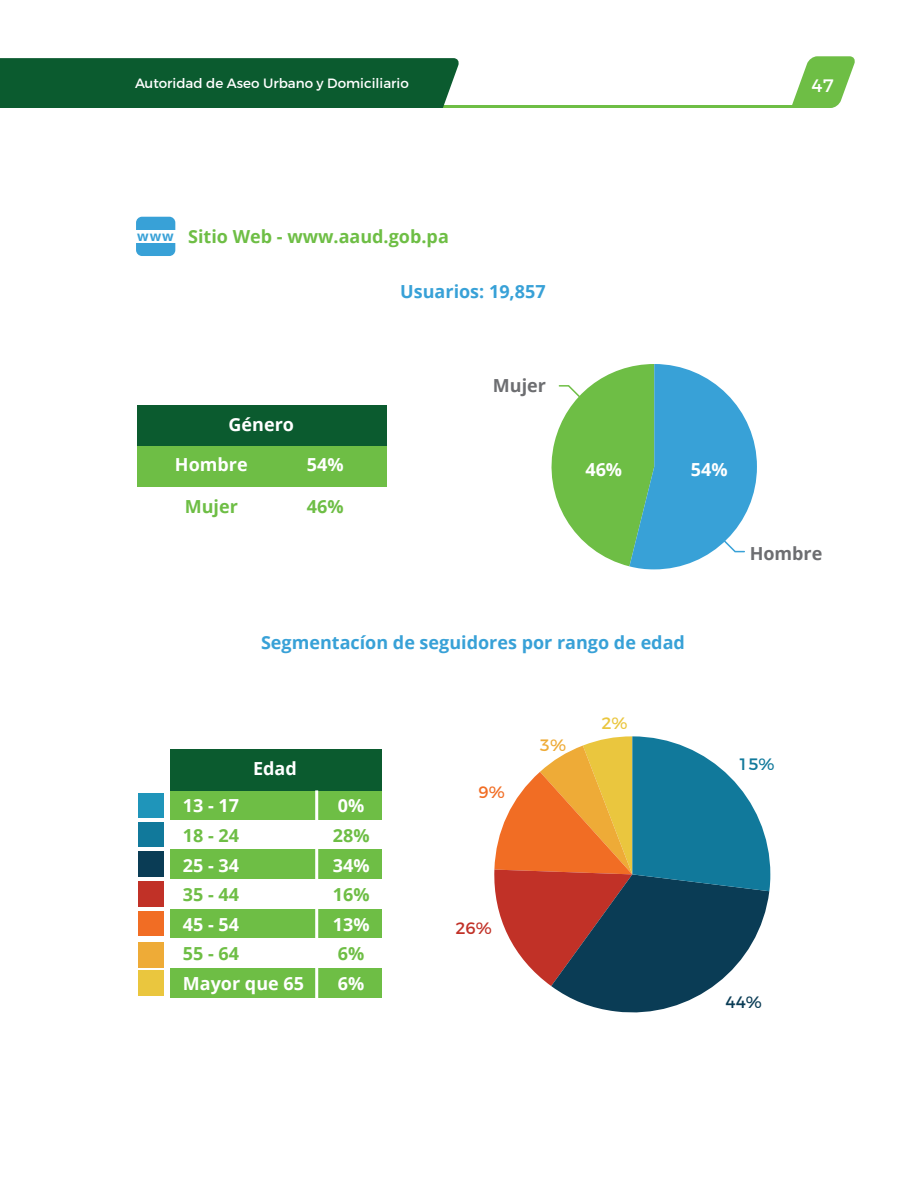
<style>
.page{position:relative;width:918px;height:1188px;background:#fff}
.page>*{position:absolute;margin:0;border:0;box-sizing:border-box;transform-origin:0 0}
.t1{font:700 18px "Open Sans";color:#fff}
.t2{font:700 18px "Open Sans";color:#6ebe45}
.t3{font:700 18px "Open Sans";color:#38a1d7}
.t4{font:700 18px "Open Sans";color:#6d6e71}
.t5{font:18px "Montserrat";color:#fff}
.t6{font:16.5px "Montserrat";color:#11799b}
.t7{font:16.5px "Montserrat";color:#0a3c55}
.t8{font:16.5px "Montserrat";color:#c13127}
.t9{font:16.5px "Montserrat";color:#f16d24}
.t10{font:16.5px "Montserrat";color:#eeab37}
.t11{font:16.5px "Montserrat";color:#eac63e}
.t12{font:13.5px "Montserrat";color:#fff}
.t13{font:700 13.5px "Open Sans";color:#38a1d7}
</style>
<div class="page">
<svg style="left:792px;top:56px;width:63px;height:52px"></svg>
<hr style="left:370px;top:106px;width:444px;height:2px;background:#6ebe45">
<div style="left:0;top:58px;width:460px;height:50px;background:#0b5b2f"></div>
<div style="left:136px;top:217px;width:39px;height:39px;background:#38a1d7;border-radius:6px"></div>
<div style="left:137px;top:446px;width:249px;height:41px;background:#6ebe45"></div>
<div style="left:137px;top:405px;width:249px;height:41px;background:#0b5b2f"></div>
<svg style="left:551px;top:364px;width:206px;height:205px"></svg>
<div style="left:170px;top:790px;width:212px;height:30px;background:#6ebe45"></div>
<div style="left:170px;top:749px;width:212px;height:41px;background:#0b5b2f"></div>
<div style="left:170px;top:850px;width:212px;height:29px;background:#6ebe45"></div>
<div style="left:170px;top:909px;width:212px;height:30px;background:#6ebe45"></div>
<div style="left:170px;top:968px;width:212px;height:30px;background:#6ebe45"></div>
<hr style="left:315px;top:790px;width:3px;height:210px;background:#fff">
<svg style="left:494px;top:736px;width:276px;height:276px"></svg>
<div style="left:138px;top:793px;width:25px;height:25px;background:#1f95ba"></div>
<div style="left:138px;top:822px;width:25px;height:25px;background:#11799b"></div>
<div style="left:138px;top:852px;width:25px;height:25px;background:#0a3c55"></div>
<div style="left:138px;top:882px;width:25px;height:25px;background:#c13127"></div>
<div style="left:138px;top:911px;width:25px;height:25px;background:#f16d24"></div>
<div style="left:138px;top:942px;width:25px;height:25px;background:#eeab37"></div>
<div style="left:138px;top:971px;width:25px;height:25px;background:#eac63e"></div>
<div style="left:136px;top:230px;width:39px;height:12px;background:#fff"></div>
<p class="t12" style="left:135px;top:75px;width:275px">Autoridad de Aseo Urbano y Domiciliario</p>
<p class="t5" style="left:812px;top:75px;width:24px">47</p>
<p class="t13" style="left:137px;top:226px;width:38px">www</p>
<p class="t2" style="left:188px;top:223px;width:262px">Sitio Web - www.aaud.gob.pa</p>
<p class="t3" style="left:400px;top:279px;width:147px">Usuarios: 19,857</p>
<p class="t1" style="left:229px;top:411px;width:67px">Género</p>
<p class="t1" style="left:175px;top:452px;width:74px">Hombre</p>
<p class="t1" style="left:307px;top:452px;width:38px">54%</p>
<p class="t2" style="left:185px;top:493px;width:55px">Mujer</p>
<p class="t2" style="left:307px;top:493px;width:38px">46%</p>
<p class="t4" style="left:493px;top:373px;width:55px">Mujer</p>
<p class="t1" style="left:585px;top:456px;width:38px">46%</p>
<p class="t1" style="left:691px;top:456px;width:38px">54%</p>
<p class="t4" style="left:750px;top:541px;width:74px">Hombre</p>
<p class="t3" style="left:261px;top:629px;width:425px">Segmentacíon de seguidores por rango de edad</p>
<p class="t1" style="left:253px;top:756px;width:45px">Edad</p>
<p class="t10" style="left:540px;top:735px;width:28px">3%</p>
<p class="t11" style="left:601px;top:713px;width:28px">2%</p>
<p class="t6" style="left:738px;top:754px;width:38px">15%</p>
<p class="t1" style="left:183px;top:793px;width:58px">13 - 17</p>
<p class="t1" style="left:338px;top:793px;width:28px">0%</p>
<p class="t2" style="left:183px;top:823px;width:58px">18 - 24</p>
<p class="t2" style="left:333px;top:823px;width:38px">28%</p>
<p class="t1" style="left:183px;top:852px;width:58px">25 - 34</p>
<p class="t1" style="left:333px;top:852px;width:38px">34%</p>
<p class="t2" style="left:183px;top:882px;width:58px">35 - 44</p>
<p class="t2" style="left:333px;top:882px;width:38px">16%</p>
<p class="t1" style="left:183px;top:912px;width:58px">45 - 54</p>
<p class="t1" style="left:333px;top:912px;width:38px">13%</p>
<p class="t2" style="left:183px;top:941px;width:58px">55 - 64</p>
<p class="t2" style="left:338px;top:941px;width:28px">6%</p>
<p class="t1" style="left:183px;top:971px;width:123px">Mayor que 65</p>
<p class="t1" style="left:338px;top:971px;width:28px">6%</p>
<p class="t9" style="left:479px;top:782px;width:28px">9%</p>
<p class="t8" style="left:455px;top:918px;width:38px">26%</p>
<p class="t7" style="left:726px;top:992px;width:38px">44%</p>
</div>
